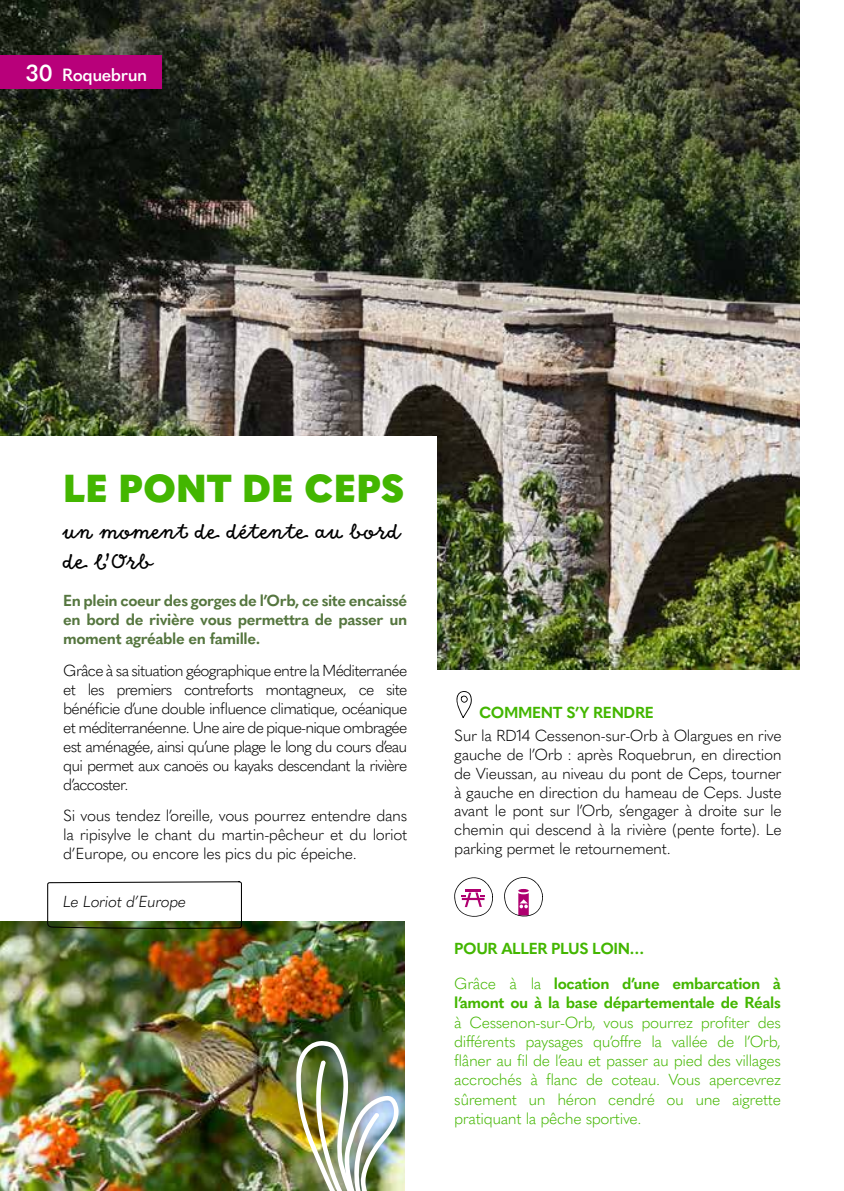
<style>
.page{position:relative;width:844px;height:1191px;background:#fff}
.page>*{position:absolute;margin:0;border:0;box-sizing:border-box;transform-origin:0 0}
.t1{font:900 38.5px "Quasimoda";color:#43b600}
.t2{font:24.5px/29.4px "Goodlife Script";color:#000}
.t3{font:600 22.75px "Quasimoda";color:#fff}
.t4{font:600 17.5px "Quasimoda";letter-spacing:-.025em;color:#fff}
.t5{font:300 15.75px/18.9px "Quasimoda";letter-spacing:-.025em;color:#000;text-align:justify}
.t6{font:300 15.75px/19.2px "Quasimoda";letter-spacing:-.025em;color:#43b600;text-align:justify}
.t7{font:700 15.75px/18.9px "Quasimoda";letter-spacing:-.025em;color:#55763f;text-align:justify}
.t8{font:700 15.75px/19.2px "Quasimoda";letter-spacing:-.025em;color:#43b600}
.t9{font:italic 300 15.75px "Quasimoda";letter-spacing:-.02em;color:#000}
.s1{font-weight:300}
</style>
<div class="page">
<img style="left:0;top:0;width:799px;height:670px">
<div style="left:0;top:437px;width:437px;height:754px;background:#fff"></div>
<div style="left:0;top:56px;width:161px;height:33px;background:#b8007a"></div>
<svg style="left:456px;top:691px;width:15px;height:27px"></svg>
<svg style="left:454px;top:877px;width:39px;height:39px"></svg>
<svg style="left:504px;top:877px;width:38px;height:39px"></svg>
<img style="left:0;top:921px;width:404px;height:270px">
<svg style="left:47px;top:881px;width:195px;height:47px"></svg>
<img style="left:296px;top:1041px;width:102px;height:150px">
<h3 class="t3" style="left:26px;top:56px;width:29px">30</h3>
<p class="t4" style="left:62px;top:61px;width:87px">Roquebrun</p>
<h1 class="t1" style="left:63px;top:457px;width:343px">LE PONT DE CEPS</h1>
<h2 class="t2" style="left:63px;top:518px;width:340px">un moment de détente au bord de l’Orb</h2>
<p class="t7" style="left:63px;top:590px;width:346px">En plein coeur des gorges de l’Orb, ce site encaissé en bord de rivière vous permettra de passer un moment agréable en famille.</p>
<p class="t5" style="left:63px;top:660px;width:345px">Grâce à sa situation géographique entre la Méditerranée et les premiers contreforts montagneux, ce site bénéficie d’une double influence climatique, océanique et méditerranéenne. Une aire de pique-nique ombragée est aménagée, ainsi qu’une plage le long du cours d’eau qui permet aux canoës ou kayaks descendant la rivière d’accoster.</p>
<p class="t5" style="left:63px;top:805px;width:345px">Si vous tendez l’oreille, vous pourrez entendre dans la ripisylve le chant du martin-pêcheur et du loriot d’Europe, ou encore les pics du pic épeiche.</p>
<p class="t9" style="left:63px;top:889px;width:125px">Le Loriot d’Europe</p>
<p class="t8" style="left:479px;top:702px;width:176px">COMMENT S’Y RENDRE</p>
<p class="t5" style="left:454px;top:725px;width:329px">Sur la RD14 Cessenon-sur-Orb à Olargues en rive gauche de l’Orb : après Roquebrun, en direction de Vieussan, au niveau du pont de Ceps, tourner à gauche en direction du hameau de Ceps. Juste avant le pont sur l’Orb, s’engager à droite sur le chemin qui descend à la rivière (pente forte). Le parking permet le retournement.</p>
<p class="t8" style="left:454px;top:938px;width:191px">POUR ALLER PLUS LOIN…</p>
<p class="t8" style="left:454px;top:972px;width:328px"><span class="s1">Grâce à la</span> location d’une embarcation à l’amont ou à la base départementale de Réals</p>
<p class="t6" style="left:454px;top:1011px;width:328px">à Cessenon-sur-Orb, vous pourrez profiter des différents paysages qu’offre la vallée de l’Orb, flâner au fil de l’eau et passer au pied des villages accrochés à flanc de coteau. Vous apercevrez sûrement un héron cendré ou une aigrette pratiquant la pêche sportive.</p>
</div>
